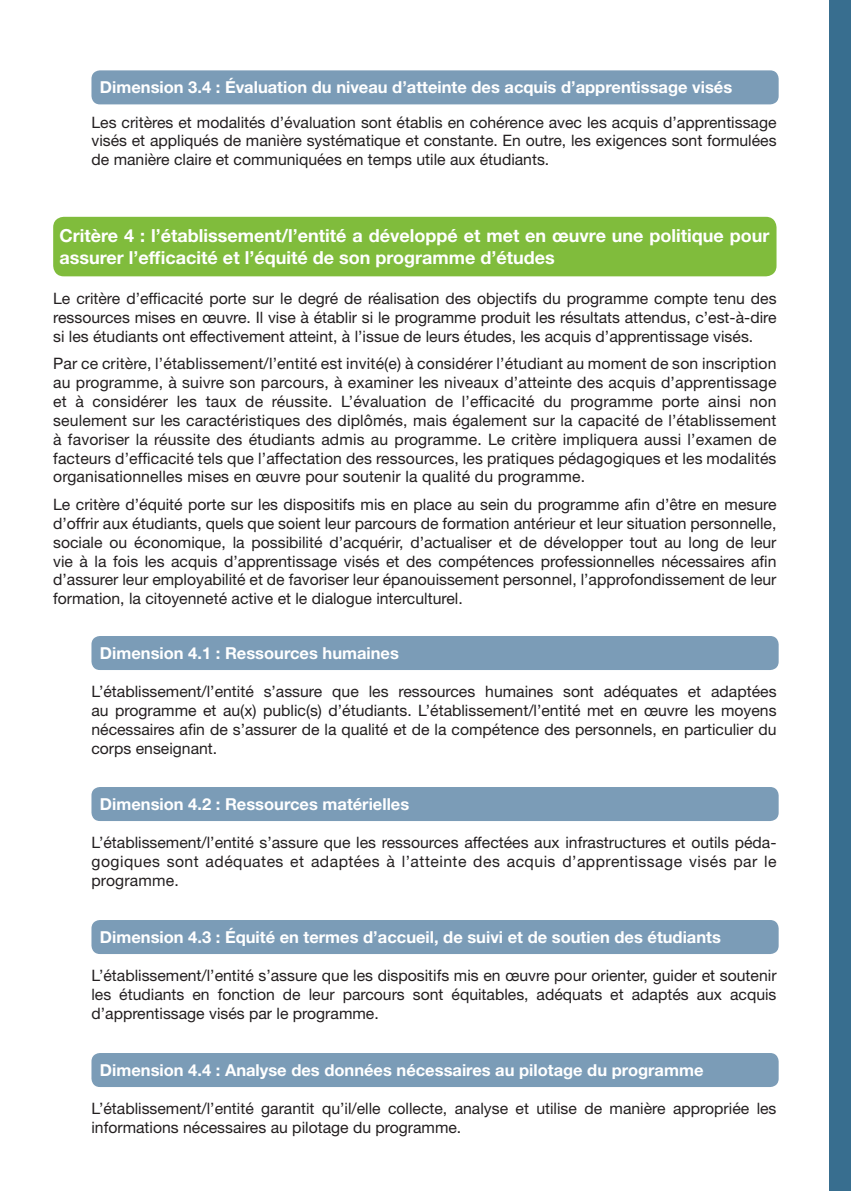
<style>
.page{position:relative;width:851px;height:1191px;background:#fff}
.page>*{position:absolute;margin:0;border:0;box-sizing:border-box;transform-origin:0 0}
.t1{font:700 18px/21.6px "Helvetica Neue LT Std";color:#fff}
.t2{font:700 16.5px "Helvetica Neue LT Std";color:#fff}
.t3{font:15.75px/18.9px "Helvetica Neue LT Std";color:#231f20;text-align:justify}
</style>
<div class="page">
<div style="left:91px;top:70px;width:687px;height:34px;background:#7b9cb7;border-radius:9px"></div>
<div style="left:53px;top:217px;width:723px;height:59px;background:#80bc3c;border-radius:11px"></div>
<div style="left:91px;top:636px;width:687px;height:34px;background:#7b9cb7;border-radius:9px"></div>
<div style="left:91px;top:787px;width:687px;height:34px;background:#7b9cb7;border-radius:9px"></div>
<div style="left:91px;top:920px;width:687px;height:34px;background:#7b9cb7;border-radius:9px"></div>
<div style="left:91px;top:1053px;width:687px;height:34px;background:#7b9cb7;border-radius:9px"></div>
<div style="left:829px;top:0;width:21px;height:1191px;background:#386e8f"></div>
<p class="t2" style="left:100px;top:77px;width:633px">Dimension 3.4 : Évaluation du niveau d’atteinte des acquis d’apprentissage visés</p>
<p class="t3" style="left:91px;top:112px;width:686px">Les critères et modalités d’évaluation sont établis en cohérence avec les acquis d’apprentissage visés et appliqués de manière systématique et constante. En outre, les exigences sont formulées de manière claire et communiquées en temps utile aux étudiants.</p>
<p class="t1" style="left:60px;top:225px;width:711px">Critère 4 : l’établissement/l’entité a développé et met en œuvre une politique pour assurer l’efficacité et l’équité de son programme d’études</p>
<p class="t3" style="left:53px;top:288px;width:724px">Le critère d’efficacité porte sur le degré de réalisation des objectifs du programme compte tenu des ressources mises en œuvre. Il vise à établir si le programme produit les résultats attendus, c’est-à-dire si les étudiants ont effectivement atteint, à l’issue de leurs études, les acquis d’apprentissage visés.</p>
<p class="t3" style="left:53px;top:354px;width:724px">Par ce critère, l’établissement/l’entité est invité(e) à considérer l’étudiant au moment de son inscription au programme, à suivre son parcours, à examiner les niveaux d’atteinte des acquis d’apprentissage et à considérer les taux de réussite. L’évaluation de l’efficacité du programme porte ainsi non seulement sur les caractéristiques des diplômés, mais également sur la capacité de l’établissement à favoriser la réussite des étudiants admis au programme. Le critère impliquera aussi l’examen de facteurs d’efficacité tels que l’affectation des ressources, les pratiques pédagogiques et les modalités organisationnelles mises en œuvre pour soutenir la qualité du programme.</p>
<p class="t3" style="left:53px;top:494px;width:724px">Le critère d’équité porte sur les dispositifs mis en place au sein du programme afin d’être en mesure d’offrir aux étudiants, quels que soient leur parcours de formation antérieur et leur situation personnelle, sociale ou économique, la possibilité d’acquérir, d’actualiser et de développer tout au long de leur vie à la fois les acquis d’apprentissage visés et des compétences professionnelles nécessaires afin d’assurer leur employabilité et de favoriser leur épanouissement personnel, l’approfondissement de leur formation, la citoyenneté active et le dialogue interculturel.</p>
<p class="t2" style="left:100px;top:643px;width:300px">Dimension 4.1 : Ressources humaines</p>
<p class="t3" style="left:91px;top:682px;width:686px">L’établissement/l’entité s’assure que les ressources humaines sont adéquates et adaptées au programme et au(x) public(s) d’étudiants. L’établissement/l’entité met en œuvre les moyens nécessaires afin de s’assurer de la qualité et de la compétence des personnels, en particulier du corps enseignant.</p>
<p class="t2" style="left:100px;top:794px;width:311px">Dimension 4.2 : Ressources matérielles</p>
<p class="t3" style="left:91px;top:833px;width:686px">L’établissement/l’entité s’assure que les ressources affectées aux infrastructures et outils péda&shy;gogiques sont adéquates et adaptées à l’atteinte des acquis d’apprentissage visés par le programme.</p>
<p class="t2" style="left:100px;top:926px;width:622px">Dimension 4.3 : Équité en termes d’accueil, de suivi et de soutien des étudiants</p>
<p class="t3" style="left:91px;top:966px;width:686px">L’établissement/l’entité s’assure que les dispositifs mis en œuvre pour orienter, guider et soutenir les étudiants en fonction de leur parcours sont équitables, adéquats et adaptés aux acquis d’apprentissage visés par le programme.</p>
<p class="t2" style="left:100px;top:1059px;width:605px">Dimension 4.4 : Analyse des données nécessaires au pilotage du programme</p>
<p class="t3" style="left:91px;top:1099px;width:686px">L’établissement/l’entité garantit qu’il/elle collecte, analyse et utilise de manière appropriée les informations nécessaires au pilotage du programme.</p>
</div>
